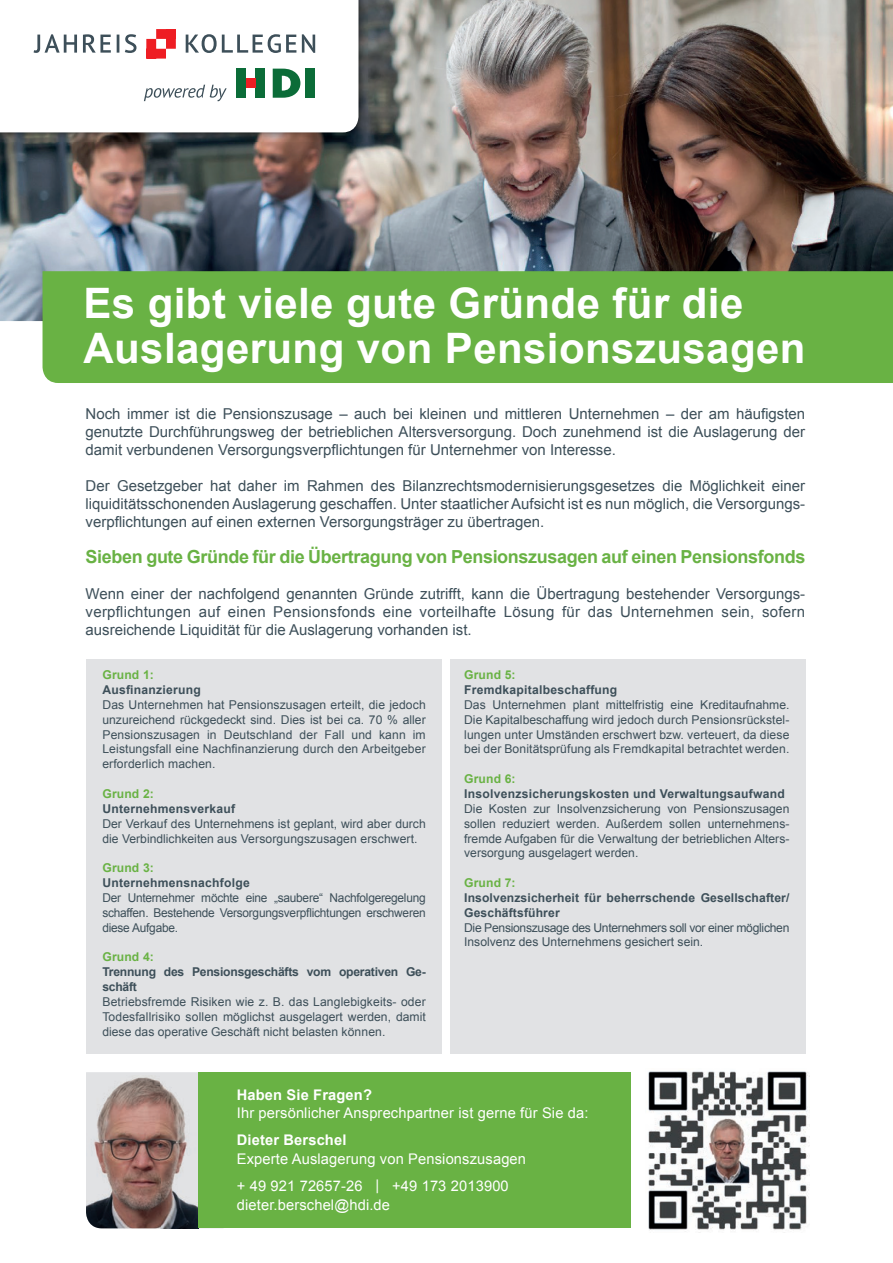
<style>
.page{position:relative;width:893px;height:1263px;background:#fff}
.page>*{position:absolute;margin:0;border:0;box-sizing:border-box;transform-origin:0 0}
.t1{font:700 42px/45px "Arial";letter-spacing:.01em;color:#fff}
.t2{font:700 18px "Arial";letter-spacing:-.02em;color:#69b244}
.t3{font:15px/18px "Arial";color:#3d4f59;text-align:justify}
.t4{font:14.7px/27.5px "Arial";letter-spacing:.01em;color:#fff}
.t5{font:700 14.7px "Arial";letter-spacing:.01em;color:#fff}
.t6{font:12.15px/14.9px "Arial";color:#3d4f59;text-align:justify}
.t7{font:700 12.15px/14.9px "Arial";letter-spacing:.02em;color:#3d4f59}
.t8{font:12.15px/14.9px "Arial";letter-spacing:-.025em;color:#3d4f59}
.t9{font:700 12.15px/14.9px "Arial";letter-spacing:-.02em;color:#3d4f59}
.t10{font:700 12.15px "Arial";letter-spacing:.01em;color:#69b244}
</style>
<div class="page">
<img style="left:0;top:0;width:893px;height:321px">
<div style="left:86px;top:660px;width:355px;height:394px;background:#e1e2e4"></div>
<div style="left:450px;top:660px;width:355px;height:394px;background:#e1e2e4"></div>
<img style="left:0;top:0;width:367px;height:141px">
<svg style="left:0;top:0;width:358px;height:132px"></svg>
<div style="left:43px;top:271px;width:850px;height:112px;background:#69b244"></div>
<svg style="left:146px;top:29px;width:30px;height:30px"></svg>
<svg style="left:144px;top:85px;width:83px;height:16px"></svg>
<svg style="left:34px;top:34px;width:102px;height:19px"></svg>
<svg style="left:186px;top:34px;width:129px;height:19px"></svg>
<div style="left:306px;top:69px;width:9px;height:29px;background:#0b6c38"></div>
<div style="left:255px;top:69px;width:10px;height:29px;background:#0b6c38"></div>
<div style="left:236px;top:69px;width:10px;height:29px;background:#0b6c38"></div>
<div style="left:246px;top:78px;width:9px;height:10px;background:#ee1d23"></div>
<svg style="left:273px;top:69px;width:27px;height:29px"></svg>
<img style="left:86px;top:1075px;width:112px;height:153px">
<img style="left:648px;top:1071px;width:161px;height:159px">
<div style="left:198px;top:1072px;width:433px;height:156px;background:#69b244"></div>
<h1 class="t1" style="left:83px;top:282px;width:724px">Es gibt viele gute Gründe für die<br>Auslagerung von Pensionszusagen</h1>
<p class="t3" style="left:86px;top:404px;width:721px">Noch immer ist die Pensionszusage – auch bei kleinen und mittleren Unternehmen – der am häufigsten genutzte Durchführungsweg der betrieblichen Altersversorgung. Doch zunehmend ist die Auslagerung der damit verbundenen Versorgungsverpflichtungen für Unternehmer von Interesse.</p>
<p class="t3" style="left:86px;top:476px;width:721px">Der Gesetzgeber hat daher im Rahmen des Bilanzrechtsmodernisierungsgesetzes die Möglichkeit einer liquiditätsschonenden Auslagerung geschaffen. Unter staatlicher Aufsicht ist es nun möglich, die Versorgungs&shy;verpflichtungen auf einen externen Versorgungsträger zu übertragen.</p>
<h2 class="t2" style="left:86px;top:544px;width:721px">Sieben gute Gründe für die Übertragung von Pensionszusagen auf einen Pensionsfonds</h2>
<p class="t3" style="left:86px;top:584px;width:721px">Wenn einer der nachfolgend genannten Gründe zutrifft, kann die Übertragung bestehender Versorgungs&shy;verpflichtungen auf einen Pensionsfonds eine vorteilhafte Lösung für das Unternehmen sein, sofern ausreichende Liquidität für die Auslagerung vorhanden ist.</p>
<p class="t10" style="left:102px;top:667px;width:53px">Grund 1:</p>
<p class="t7" style="left:102px;top:683px;width:100px">Ausfinanzierung</p>
<p class="t6" style="left:102px;top:697px;width:325px">Das Unternehmen hat Pensionszusagen erteilt, die jedoch unzureichend rückgedeckt sind. Dies ist bei ca. 70 % aller Pensionszusagen in Deutschland der Fall und kann im Leistungsfall eine Nachfinanzierung durch den Arbeitgeber erforderlich machen.</p>
<p class="t10" style="left:102px;top:786px;width:53px">Grund 2:</p>
<p class="t7" style="left:102px;top:801px;width:134px">Unternehmensverkauf</p>
<p class="t6" style="left:102px;top:816px;width:325px">Der Verkauf des Unternehmens ist geplant, wird aber durch die Verbindlichkeiten aus Versorgungszusagen erschwert.</p>
<p class="t10" style="left:102px;top:860px;width:53px">Grund 3:</p>
<p class="t7" style="left:102px;top:876px;width:149px">Unternehmensnachfolge</p>
<p class="t6" style="left:102px;top:890px;width:325px">Der Unternehmer möchte eine „saubere“ Nachfolgeregelung schaffen. Bestehende Versorgungsverpflichtungen erschweren diese Aufgabe.</p>
<p class="t10" style="left:102px;top:949px;width:53px">Grund 4:</p>
<p class="t9" style="left:102px;top:965px;width:325px">Trennung des Pensionsgeschäfts vom operativen Ge&shy;schäft</p>
<p class="t6" style="left:102px;top:994px;width:325px">Betriebsfremde Risiken wie z. B. das Langlebigkeits- oder Todesfallrisiko sollen möglichst ausgelagert werden, damit diese das operative Geschäft nicht belasten können.</p>
<p class="t10" style="left:464px;top:667px;width:53px">Grund 5:</p>
<p class="t7" style="left:464px;top:683px;width:155px">Fremdkapitalbeschaffung</p>
<p class="t6" style="left:464px;top:697px;width:327px">Das Unternehmen plant mittelfristig eine Kreditaufnahme.<br>Die Kapitalbeschaffung wird jedoch durch Pensionsrückstel&shy;lungen unter Umständen erschwert bzw. verteuert, da diese bei der Bonitätsprüfung als Fremdkapital betrachtet werden.</p>
<p class="t10" style="left:464px;top:771px;width:53px">Grund 6:</p>
<p class="t7" style="left:464px;top:787px;width:322px">Insolvenzsicherungskosten und Verwaltungsaufwand</p>
<p class="t6" style="left:464px;top:801px;width:327px">Die Kosten zur Insolvenzsicherung von Pensionszusagen sollen reduziert werden. Außerdem sollen unternehmens&shy;fremde Aufgaben für die Verwaltung der betrieblichen Alters&shy;versorgung ausgelagert werden.</p>
<p class="t10" style="left:464px;top:875px;width:53px">Grund 7:</p>
<p class="t7" style="left:464px;top:891px;width:327px">Insolvenzsicherheit für beherrschende Gesellschafter/<br>Geschäftsführer</p>
<p class="t8" style="left:464px;top:920px;width:327px">Die Pensionszusage des Unternehmers soll vor einer möglichen<br>Insolvenz des Unternehmens gesichert sein.</p>
<p class="t5" style="left:237px;top:1085px;width:137px">Haben Sie Fragen?</p>
<p class="t4" style="left:237px;top:1099px;width:353px">Ihr persönlicher Ansprechpartner ist gerne für Sie da:</p>
<p class="t5" style="left:237px;top:1130px;width:111px">Dieter Berschel</p>
<p class="t4" style="left:237px;top:1145px;width:291px">Experte Auslagerung von Pensionszusagen + 49 921 72657-26 | +49 173 2013900</p>
<p class="t4" style="left:237px;top:1191px;width:155px">dieter.berschel@hdi.de</p>
</div>
